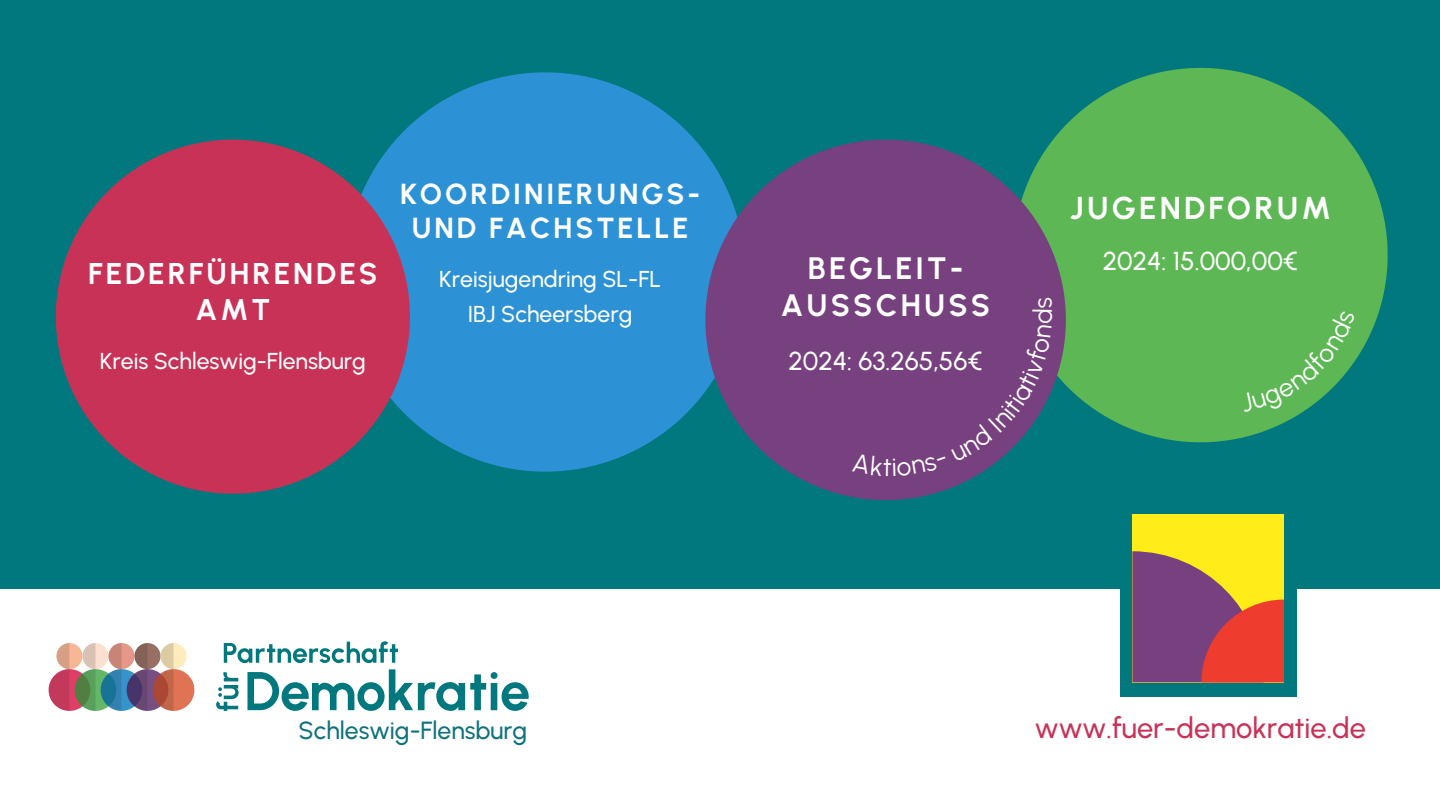
<style>
.page{position:relative;width:1440px;height:810px;background:#01787d}
.page>*{position:absolute;margin:0;border:0;box-sizing:border-box;transform-origin:0 0}
.t1{font:700 31.6px "Urbanist";letter-spacing:.1em;color:#fff}
.t2{font:700 31px/36.8px "Urbanist";letter-spacing:.1em;color:#fff;text-align:center}
.t3{font:700 30px/36px "Urbanist";letter-spacing:.1em;color:#fff;text-align:center}
.t4{font:700 29px/34.5px "Urbanist";letter-spacing:.1em;color:#fff;text-align:center}
.t5{font:500 29px "Urbanist";color:#c93257}
.t6{font:500 26px "Urbanist";color:#fff}
.t7{font:500 24.8px "Urbanist";color:#0e727b}
.t8{font:500 23px "Urbanist";color:#fff}
</style>
<div class="page">
<div style="left:0;top:589px;width:1440px;height:221px;background:#fff"></div>
<svg style="left:216px;top:641px;width:313px;height:70px"></svg>
<svg style="left:49px;top:643px;width:145px;height:68px"></svg>
<div style="left:1120px;top:500px;width:177px;height:196px;background:#01787d"></div>
<div style="left:1132px;top:514px;width:152px;height:168px;background:#ffec18"></div>
<svg style="left:1132px;top:551px;width:152px;height:131px"></svg>
<svg style="left:1053px;top:68px;width:335px;height:374px;fill:#5db754"></svg>
<svg style="left:396px;top:72px;width:309px;height:399px;background:#278fcb"></svg>
<svg style="left:705px;top:140px;width:361px;height:360px;fill:#77407f"></svg>
<svg style="left:56px;top:140px;width:354px;height:354px;fill:#c93257"></svg>
<svg style="left:1241px;top:310px;width:114px;height:102px;background:#53b058"></svg>
<div style="left:852px;top:297px;width:200px;height:179px;background:#77407f"></div>
<h3 class="t3" style="left:88px;top:255px;width:291px">FEDERFÜHRENDES<br>AMT</h3>
<h4 class="t8" style="left:100px;top:347px;width:268px">Kreis Schleswig-Flensburg</h4>
<p class="t4" style="left:400px;top:176px;width:302px">KOORDINIERUNGS-<br>UND FACHSTELLE</p>
<h1 class="t8" style="left:439px;top:266px;width:223px">Kreisjugendring SL-FL</h1>
<p class="t8" style="left:468px;top:300px;width:166px">IBJ Scheersberg</p>
<p class="t2" style="left:781px;top:250px;width:211px">BEGLEIT-<br>AUSSCHUSS</p>
<p class="t6" style="left:789px;top:346px;width:196px">2024: 63.265,56€</p>
<h1 class="t1" style="left:1070px;top:189px;width:263px">JUGENDFORUM</h1>
<p class="t6" style="left:1103px;top:246px;width:197px">2024: 15.000,00€</p>
<p class="t7" style="left:299px;top:716px;width:230px">Schleswig-Flensburg</p>
<h1 class="t5" style="left:1035px;top:710px;width:333px">www.fuer-demokratie.de</h1>
</div>
